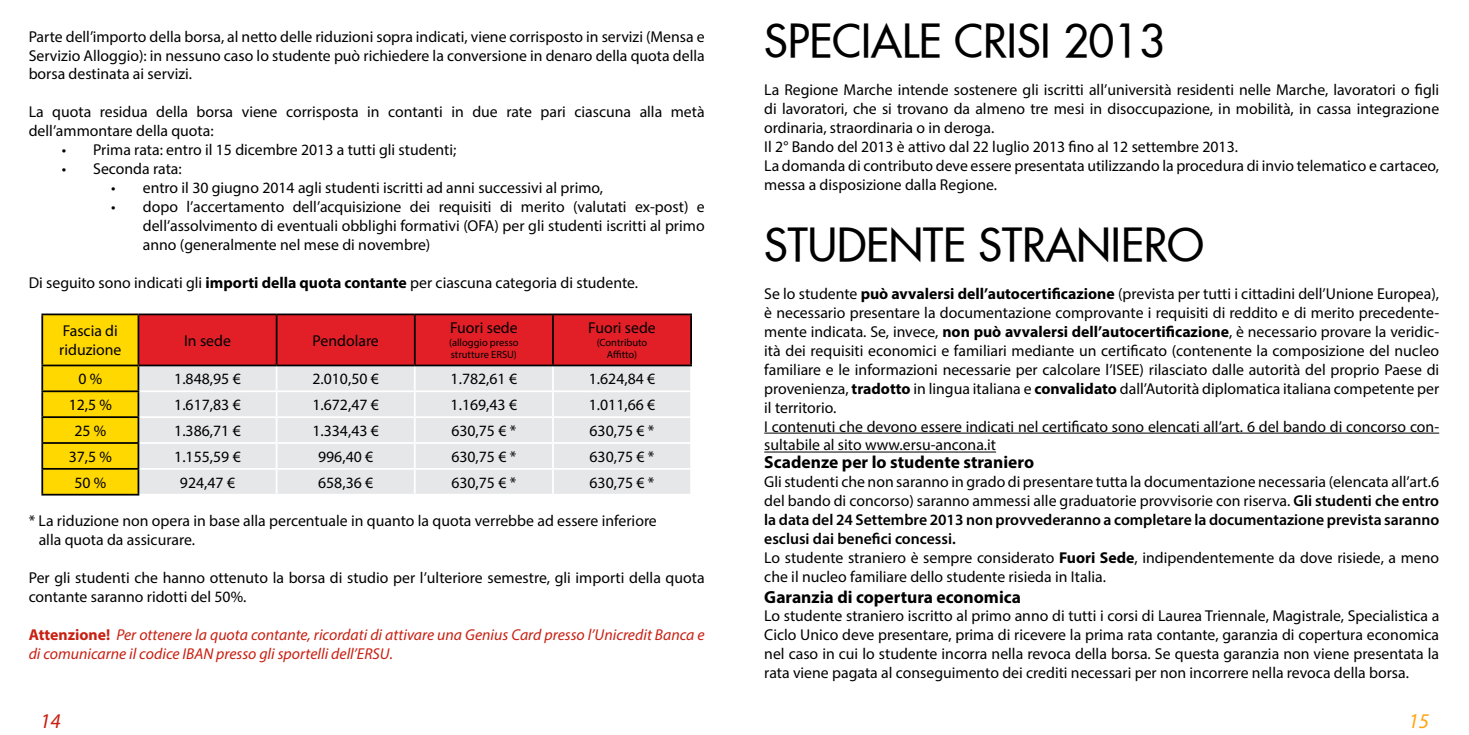
<style>
.page{position:relative;width:1469px;height:735px;background:#fff}
.page>*{position:absolute;margin:0;border:0;box-sizing:border-box;transform-origin:0 0}
.t1{font:43.75px "Futura Extended";color:#000}
.t2{font:italic 21px "Myriad Pro";color:#c82012}
.t3{font:italic 21px "Myriad Pro";color:#ffa510}
.t4{font:700 17.5px "Myriad Pro";color:#000}
.t5{font:15.75px/18.9px "Myriad Pro";color:#000}
.t6{font:italic 15.75px/18.9px "Myriad Pro";color:#c82012}
.t7{font:10.5px/12.6px "Myriad Pro";color:#000}
.s1{font-weight:700}
.s2{font-weight:700;font-style:normal}
.s3{font-weight:600}
</style>
<div class="page">
<hr style="left:41px;top:366px;width:2px;height:24px;background:#000">
<hr style="left:41px;top:390px;width:98px;height:2px;background:#000">
<hr style="left:41px;top:392px;width:2px;height:24px;background:#000">
<hr style="left:41px;top:313px;width:97px;height:2px;background:#000">
<hr style="left:41px;top:315px;width:2px;height:49px;background:#000">
<hr style="left:41px;top:364px;width:97px;height:2px;background:#000">
<hr style="left:41px;top:443px;width:2px;height:24px;background:#000">
<hr style="left:41px;top:467px;width:98px;height:2px;background:#000">
<hr style="left:41px;top:469px;width:2px;height:24px;background:#000">
<hr style="left:41px;top:493px;width:98px;height:2px;background:#000">
<hr style="left:41px;top:416px;width:98px;height:2px;background:#000">
<hr style="left:41px;top:418px;width:2px;height:24px;background:#000">
<svg style="left:42px;top:315px;width:649px;height:179px;background:#e6b498"></svg>
<hr style="left:41px;top:442px;width:98px;height:1px;background:#000">
<hr style="left:138px;top:313px;width:138px;height:2px;background:#000">
<hr style="left:138px;top:315px;width:1px;height:49px;background:#000">
<hr style="left:138px;top:364px;width:138px;height:2px;background:#000">
<hr style="left:276px;top:313px;width:139px;height:2px;background:#000">
<hr style="left:276px;top:315px;width:1px;height:49px;background:#000">
<hr style="left:276px;top:364px;width:139px;height:2px;background:#000">
<hr style="left:415px;top:313px;width:138px;height:2px;background:#000">
<hr style="left:414px;top:315px;width:1px;height:49px;background:#000">
<hr style="left:415px;top:364px;width:138px;height:2px;background:#000">
<hr style="left:553px;top:313px;width:139px;height:2px;background:#000">
<hr style="left:552px;top:315px;width:2px;height:49px;background:#000">
<hr style="left:690px;top:315px;width:2px;height:49px;background:#000">
<hr style="left:553px;top:364px;width:139px;height:2px;background:#000">
<hr style="left:764px;top:432px;width:675px;height:1px;background:#000">
<hr style="left:764px;top:451px;width:232px;height:1px;background:#000">
<p class="t5" style="left:29px;top:27px;width:677px;text-align:justify">Parte dell’importo della borsa, al netto delle riduzioni sopra indicati, viene corrisposto in servizi (Mensa e Servizio Alloggio): in nessuno caso lo studente può richiedere la conversione in denaro della quota della borsa destinata ai servizi.</p>
<p class="t5" style="left:29px;top:102px;width:677px">La quota residua della borsa viene corrisposta in contanti in due rate pari ciascuna alla metà dell’ammontare della quota:</p>
<p class="t5" style="left:62px;top:140px;width:396px">• Prima rata: entro il 15 dicembre 2013 a tutti gli studenti;</p>
<p class="t5" style="left:62px;top:159px;width:122px">• Seconda rata:</p>
<p class="t5" style="left:111px;top:178px;width:493px">• entro il 30 giugno 2014 agli studenti iscritti ad anni successivi al primo,</p>
<p class="t5" style="left:143px;top:197px;width:563px;text-align:justify;text-indent:-31px">• dopo l’accertamento dell’acquisizione dei requisiti di merito (valutati ex-post) e dell’assolvimento di eventuali obblighi formativi (OFA) per gli studenti iscritti al primo anno (generalmente nel mese di novembre)</p>
<p class="t5" style="left:29px;top:272px;width:611px">Di seguito sono indicati gli <span class="s1">importi della quota contante</span> per ciascuna categoria di studente.</p>
<p class="t5" style="left:59px;top:321px;width:64px">Fascia di riduzione</p>
<p class="t5" style="left:184px;top:330px;width:48px">In sede</p>
<p class="t5" style="left:312px;top:330px;width:68px">Pendolare</p>
<p class="t5" style="left:450px;top:318px;width:69px">Fuori sede</p>
<p class="t7" style="left:449px;top:335px;width:71px">(alloggio presso strutture ERSU)</p>
<p class="t5" style="left:588px;top:318px;width:69px">Fuori sede</p>
<p class="t7" style="left:596px;top:335px;width:52px;text-align:center">(Contributo<br>Affitto)</p>
<p class="t5" style="left:78px;top:369px;width:25px">0 %</p>
<p class="t5" style="left:174px;top:369px;width:68px">1.848,95 €</p>
<p class="t5" style="left:312px;top:369px;width:68px">2.010,50 €</p>
<p class="t5" style="left:450px;top:369px;width:68px">1.782,61 €</p>
<p class="t5" style="left:589px;top:369px;width:68px">1.624,84 €</p>
<p class="t5" style="left:69px;top:395px;width:45px">12,5 %</p>
<p class="t5" style="left:174px;top:395px;width:68px">1.617,83 €</p>
<p class="t5" style="left:312px;top:395px;width:68px">1.672,47 €</p>
<p class="t5" style="left:450px;top:395px;width:68px">1.169,43 €</p>
<p class="t5" style="left:589px;top:395px;width:68px">1.011,66 €</p>
<p class="t5" style="left:74px;top:421px;width:33px">25 %</p>
<p class="t5" style="left:174px;top:421px;width:68px">1.386,71 €</p>
<p class="t5" style="left:312px;top:421px;width:68px">1.334,43 €</p>
<p class="t5" style="left:451px;top:421px;width:66px">630,75 € *</p>
<p class="t5" style="left:589px;top:421px;width:66px">630,75 € *</p>
<p class="t5" style="left:69px;top:446px;width:45px">37,5 %</p>
<p class="t5" style="left:174px;top:446px;width:68px">1.155,59 €</p>
<p class="t5" style="left:318px;top:446px;width:57px">996,40 €</p>
<p class="t5" style="left:451px;top:446px;width:66px">630,75 € *</p>
<p class="t5" style="left:589px;top:446px;width:66px">630,75 € *</p>
<p class="t5" style="left:74px;top:472px;width:33px">50 %</p>
<p class="t5" style="left:180px;top:472px;width:57px">924,47 €</p>
<p class="t5" style="left:318px;top:472px;width:57px">658,36 €</p>
<p class="t5" style="left:451px;top:472px;width:66px">630,75 € *</p>
<p class="t5" style="left:589px;top:472px;width:66px">630,75 € *</p>
<p class="t5" style="left:39px;top:511px;width:619px;text-indent:-10px">* La riduzione non opera in base alla percentuale in quanto la quota verrebbe ad essere inferiore alla quota da assicurare.</p>
<p class="t5" style="left:29px;top:568px;width:677px">Per gli studenti che hanno ottenuto la borsa di studio per l’ulteriore semestre, gli importi della quota contante saranno ridotti del 50%.</p>
<p class="t6" style="left:29px;top:624px;width:677px"><span class="s2">Attenzione!</span> Per ottenere la quota contante, ricordati di attivare una Genius Card presso l’Unicredit Banca e di comunicarne il codice IBAN presso gli sportelli dell’ERSU.</p>
<h1 class="t1" style="left:764px;top:12px;width:402px">SPECIALE CRISI 2013</h1>
<p class="t5" style="left:764px;top:80px;width:676px">La Regione Marche intende sostenere gli iscritti all’università residenti nelle Marche, lavoratori o figli di lavoratori, che si trovano da almeno tre mesi in disoccupazione, in mobilità, in cassa integrazione ordinaria, straordinaria o in deroga.<br>Il 2° Bando del 2013 è attivo dal 22 luglio 2013 fino al 12 settembre 2013.<br>La domanda di contributo deve essere presentata utilizzando la procedura di invio telematico e cartaceo, messa a disposizione dalla Regione.</p>
<h1 class="t1" style="left:764px;top:216px;width:441px">STUDENTE STRANIERO</h1>
<p class="t5" style="left:764px;top:284px;width:676px">Se lo studente <span class="s1">può avvalersi dell’autocertificazione</span> (prevista per tutti i cittadini dell’Unione Europea), è necessario presentare la documentazione comprovante i requisiti di reddito e di merito precedente&shy;mente indicata. Se, invece, <span class="s1">non può avvalersi dell’autocertificazione</span>, è necessario provare la veridic&shy;ità dei requisiti economici e familiari mediante un certificato (contenente la composizione del nucleo familiare e le informazioni necessarie per calcolare l’ISEE) rilasciato dalle autorità del proprio Paese di provenienza, <span class="s1">tradotto</span> in lingua italiana e <span class="s1">convalidato</span> dall’Autorità diplomatica italiana competente per il territorio.<br>I contenuti che devono essere indicati nel certificato sono elencati all’art. 6 del bando di concorso con&shy;sultabile al sito www.ersu-ancona.it</p>
<p class="t4" style="left:764px;top:450px;width:271px">Scadenze per lo studente straniero</p>
<p class="t5" style="left:764px;top:471px;width:676px">Gli studenti che non saranno in grado di presentare tutta la documentazione necessaria (elencata all’art.6 del bando di concorso) saranno ammessi alle graduatorie provvisorie con riserva. <span class="s3">Gli studenti che entro la data del 24 Settembre 2013 non provvederanno a completare la documentazione prevista saranno esclusi dai benefici concessi.<br></span>Lo studente straniero è sempre considerato <span class="s1">Fuori Sede</span>, indipendentemente da dove risiede, a meno che il nucleo familiare dello studente risieda in Italia.</p>
<p class="t4" style="left:764px;top:585px;width:258px">Garanzia di copertura economica</p>
<p class="t5" style="left:764px;top:606px;width:676px;text-align:justify">Lo studente straniero iscritto al primo anno di tutti i corsi di Laurea Triennale, Magistrale, Specialistica a Ciclo Unico deve presentare, prima di ricevere la prima rata contante, garanzia di copertura economica nel caso in cui lo studente incorra nella revoca della borsa. Se questa garanzia non viene presentata la rata viene pagata al conseguimento dei crediti necessari per non incorrere nella revoca della borsa.</p>
<h2 class="t2" style="left:40px;top:708px;width:22px">14</h2>
<h2 class="t3" style="left:1408px;top:708px;width:22px">15</h2>
</div>
